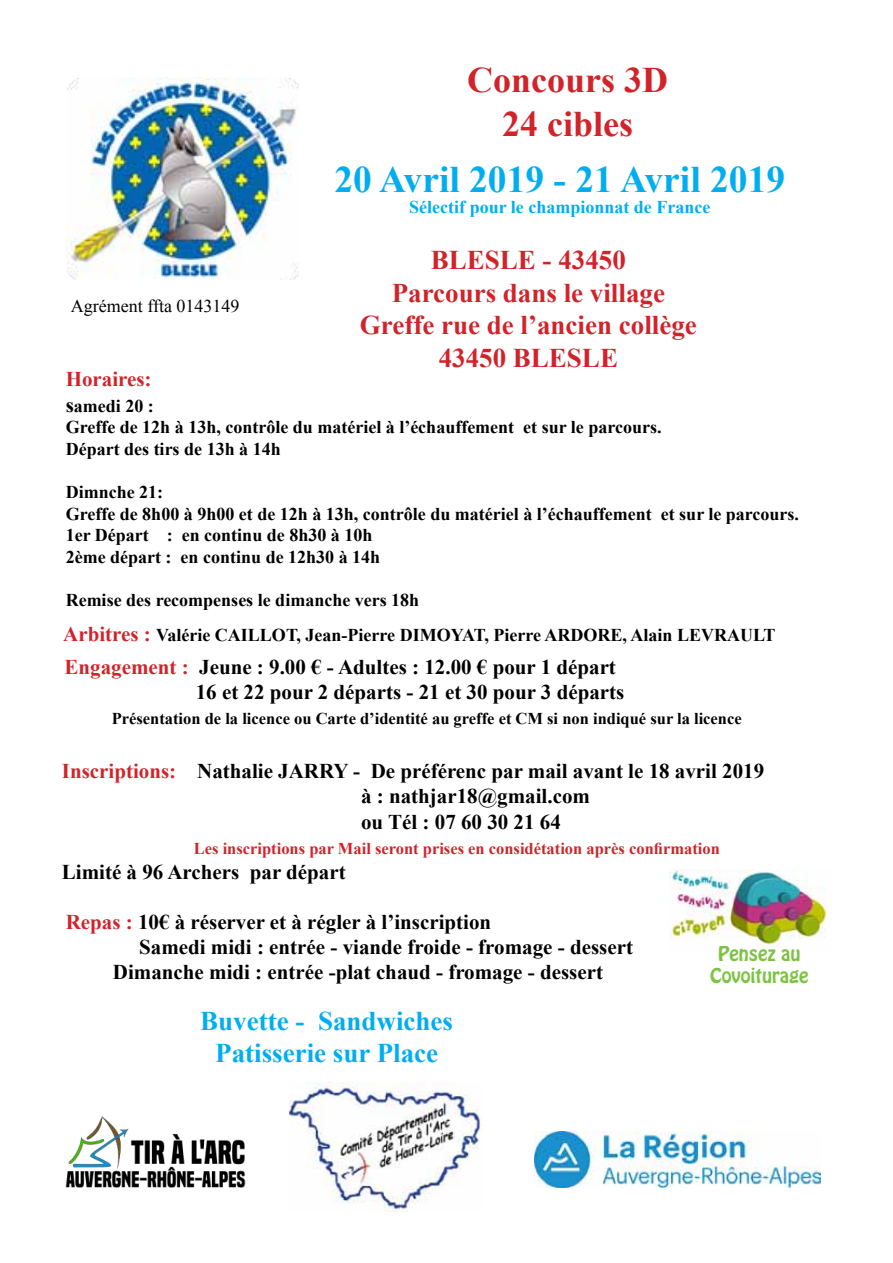
<style>
.page{position:relative;width:893px;height:1263px;background:#fff}
.page>*{position:absolute;margin:0;border:0;box-sizing:border-box;transform-origin:0 0}
.t1{font:700 37.5px "Times New Roman";color:#00aeef}
.t2{font:700 36px/43.2px "Times New Roman";color:#d2232a;text-align:center}
.t3{font:700 27px/32.4px "Times New Roman";color:#d2232a;text-align:center}
.t4{font:700 27px/32.4px "Times New Roman";color:#00aeef;text-align:center}
.t5{font:700 21px/25.2px "Times New Roman";color:#000}
.t6{font:700 21px "Times New Roman";color:#d2232a}
.t7{font:700 18px/21.6px "Times New Roman";color:#000}
.t8{font:700 18px "Times New Roman";color:#00aeef}
.t9{font:18px "Times New Roman";color:#000}
.t10{font:18px/21.6px "Hobo Std";color:#7dc242;text-align:center}
.t11{font:700 16.5px "Times New Roman";color:#000}
.t12{font:700 16.5px "Times New Roman";color:#d2232a}
.s1{font-size:21px}
.s2{font-size:21px;color:#d2232a}
.s3{color:#d2232a}
</style>
<div class="page">
<img style="left:670px;top:870px;width:157px;height:78px">
<img style="left:66px;top:77px;width:233px;height:203px">
<img style="left:66px;top:1116px;width:180px;height:71px">
<img style="left:289px;top:1082px;width:194px;height:129px">
<img style="left:534px;top:1132px;width:287px;height:55px">
<p class="t9" style="left:71px;top:293px;width:170px">Agrément ffta 0143149</p>
<h2 class="t2" style="left:467px;top:58px;width:202px">Concours 3D<br>24 cibles</h2>
<h1 class="t1" style="left:334px;top:153px;width:452px">20 Avril 2019 - 21 Avril 2019</h1>
<p class="t8" style="left:409px;top:195px;width:303px">Sélectif pour le championnat de France</p>
<h3 class="t3" style="left:360px;top:244px;width:338px">BLESLE - 43450<br>Parcours dans le village<br>Greffe rue de l’ancien collège<br>43450 BLESLE</h3>
<p class="t6" style="left:66px;top:365px;width:87px">Horaires:</p>
<p class="t7" style="left:66px;top:394px;width:597px"><span class="s1">s</span>amedi 20 :<br>Greffe de 12h à 13h, contrôle du matériel à l’échauffement et sur le parcours.<br>Départ des tirs de 13h à 14h</p>
<p class="t7" style="left:66px;top:481px;width:735px">Dimnche 21:<br>Greffe de 8h00 à 9h00 et de 12h à 13h, contrôle du matériel à l’échauffement et sur le parcours.<br>1er Départ : en continu de 8h30 à 10h<br>2ème départ : en continu de 12h30 à 14h</p>
<p class="t7" style="left:63px;top:582px;width:714px;line-height:35.1px">Remise des recompenses le dimanche vers 18h<br><span class="s2">Arbitres :</span> Valérie CAILLOT, Jean-Pierre DIMOYAT, Pierre ARDORE, Alain LEVRAULT</p>
<p class="t5" style="left:196px;top:654px;width:430px;text-indent:-131px"><span class="s3">Engagement :</span> Jeune : 9.00 € - Adultes : 12.00 € pour 1 départ<br>16 et 22 pour 2 départs - 21 et 30 pour 3 départs</p>
<p class="t11" style="left:112px;top:707px;width:631px">Présentation de la licence ou Carte d’identité au greffe et CM si non indiqué sur la licence</p>
<p class="t5" style="left:361px;top:758px;width:405px;text-indent:-299px"><span class="s3">Inscriptions:</span> Nathalie JARRY - De préférenc par mail avant le 18 avril 2019 à : nathjar18@gmail.com<br>ou Tél : 07 60 30 21 64</p>
<p class="t12" style="left:194px;top:837px;width:528px">Les inscriptions par Mail seront prises en considétation après confirmation</p>
<p class="t5" style="left:62px;top:859px;width:285px">Limité à 96 Archers par départ</p>
<p class="t5" style="left:66px;top:908px;width:427px"><span class="s3">Repas :</span> 10€ à réserver et à régler à l’inscription</p>
<p class="t5" style="left:139px;top:934px;width:495px">Samedi midi : entrée - viande froide - fromage - dessert</p>
<p class="t5" style="left:113px;top:959px;width:492px">Dimanche midi : entrée -plat chaud - fromage - dessert</p>
<h3 class="t4" style="left:200px;top:1004px;width:254px">Buvette - Sandwiches<br>Patisserie sur Place</h3>
<p class="t10" style="left:710px;top:943px;width:100px">Pensez au<br>Covoiturage</p>
</div>
